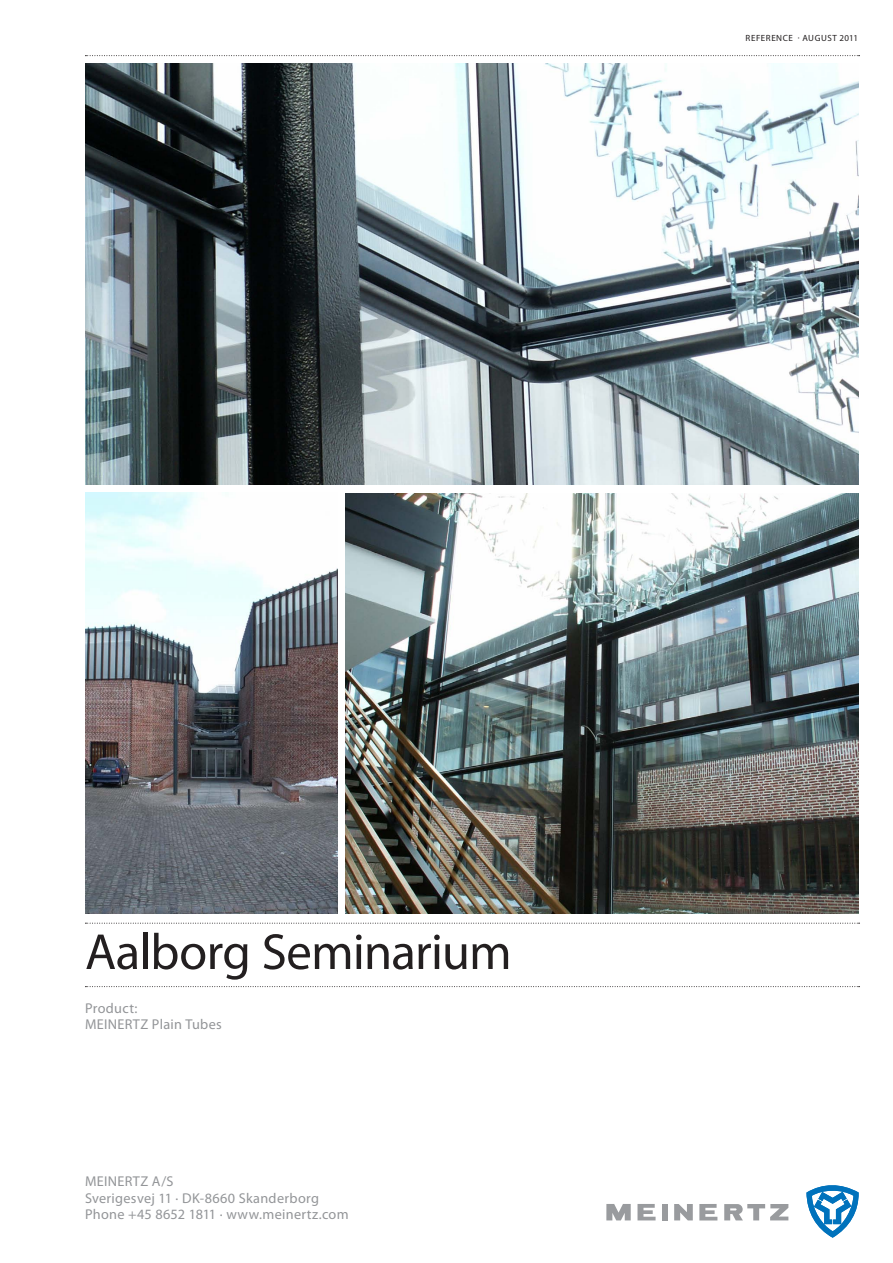
<style>
.page{position:relative;width:893px;height:1263px;background:#fff}
.page>*{position:absolute;margin:0;border:0;box-sizing:border-box;transform-origin:0 0}
.t1{font:51px "Myriad Pro";letter-spacing:-.015em;color:#231f20}
.t2{font:14.25px "Myriad Pro";letter-spacing:.025em;color:#939598}
.t3{font:9px "Myriad Pro";letter-spacing:.06em;color:#231f20}
</style>
<div class="page">
<svg style="left:85px;top:923px;width:775px;height:1px"></svg>
<svg style="left:85px;top:986px;width:775px;height:1px"></svg>
<svg style="left:85px;top:55px;width:775px;height:1px"></svg>
<img style="left:346px;top:493px;width:513px;height:421px">
<img style="left:85px;top:64px;width:774px;height:421px">
<svg style="left:606px;top:1204px;width:25px;height:16px"></svg>
<svg style="left:637px;top:1204px;width:19px;height:16px"></svg>
<div style="left:662px;top:1204px;width:6px;height:16px;background:#999b9e"></div>
<svg style="left:674px;top:1204px;width:19px;height:16px"></svg>
<svg style="left:699px;top:1204px;width:18px;height:16px"></svg>
<svg style="left:724px;top:1204px;width:64px;height:16px"></svg>
<svg style="left:806px;top:1185px;width:53px;height:53px"></svg>
<img style="left:85px;top:492px;width:252px;height:421px">
<p class="t3" style="left:745px;top:32px;width:114px">REFERENCE · AUGUST 2011</p>
<p class="t1" style="left:85px;top:920px;width:428px">Aalborg Seminarium</p>
<p class="t2" style="left:85px;top:999px;width:54px">Product:</p>
<p class="t2" style="left:85px;top:1015px;width:138px">MEINERTZ Plain Tubes</p>
<p class="t2" style="left:85px;top:1173px;width:90px">MEINERTZ A/S</p>
<p class="t2" style="left:85px;top:1189px;width:236px">Sverigesvej 11 · DK-8660 Skanderborg</p>
<p class="t2" style="left:85px;top:1206px;width:265px">Phone +45 8652 1811 · www.meinertz.com</p>
</div>
